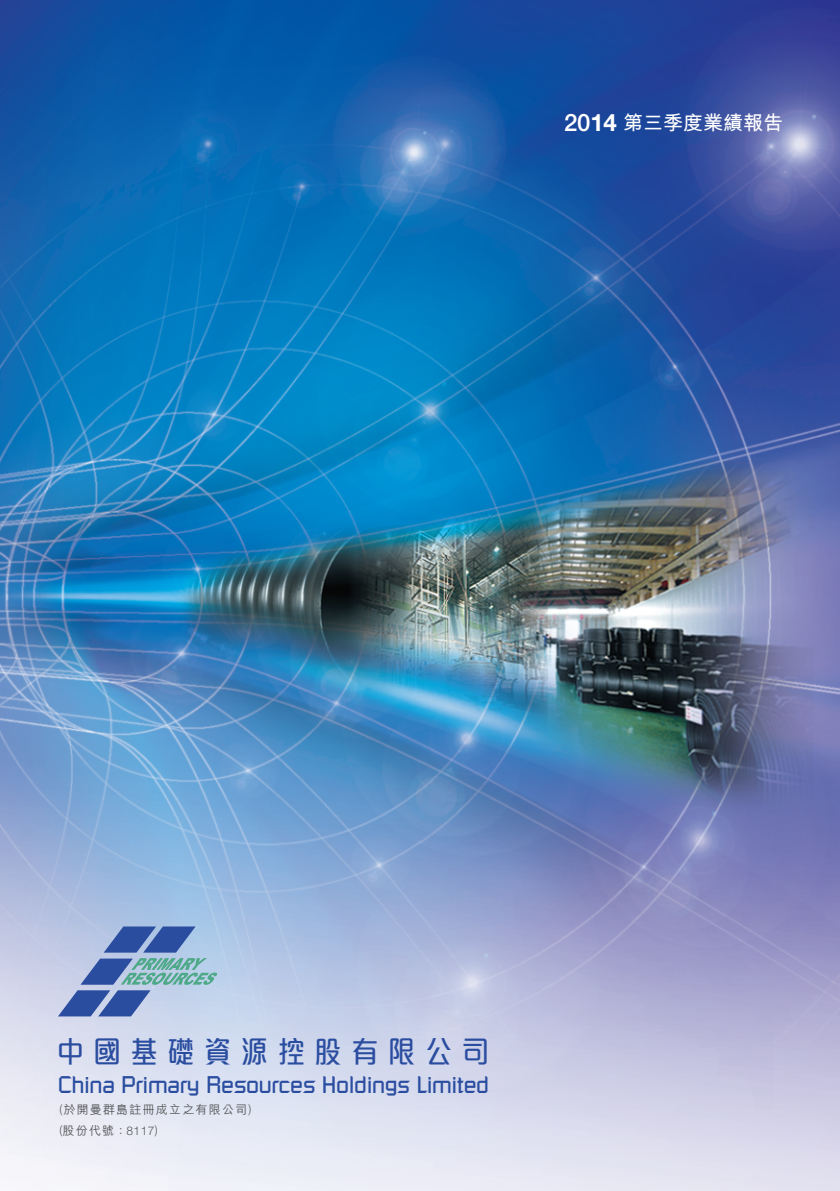
<style>
.page{position:relative;width:840px;height:1191px;background:#fff}
.page>*{position:absolute;margin:0;border:0;box-sizing:border-box;transform-origin:0 0}
.t1{font:500 30.2px "M Elle HK";letter-spacing:.35em;color:#2a4da0;scale:.9 1}
.t2{font:500 24px "Helvetica Neue LT Std";color:#fff}
.t3{font:23.8px "Russell Square Std";letter-spacing:-.02em;color:#2a4da0;scale:.95 1}
.t4{font:700 20px "M Hei HK";color:#fff}
.t5{font:500 12px "M Hei HK";letter-spacing:.1em;color:#57585a}
.t6{font:300 12px "Helvetica Neue LT Std";color:#57585a}
.s1{font-weight:700}
.s2{font-family:"Helvetica Neue LT Std";font-weight:300}
.s3{font-family:"M Hei HK";font-weight:500}
</style>
<div class="page">
<img style="left:0;top:0;width:839px;height:1191px">
<svg style="left:58px;top:958px;width:159px;height:58px;background:#8ba7c9"></svg>
<svg style="left:104px;top:926px;width:91px;height:26px;background:#5170b4"></svg>
<p class="t4" style="left:622px;top:108px;width:161px">第三季度業績報告</p>
<p class="t2" style="left:564px;top:108px;width:54px">20<span class="s1">14</span></p>
<p class="t1" style="left:57px;top:1030px;width:481px">中國基礎資源控股有限公司</p>
<p class="t3" style="left:58px;top:1070px;width:455px">China Primary Resources Holdings Limited</p>
<p class="t5" style="left:59px;top:1100px;width:193px"><span class="s2">(</span>於開曼群島註冊成立之有限公司<span class="s2">(</span></p>
<p class="t6" style="left:59px;top:1123px;width:100px">(<span class="s3">股份代號</span> : 8117(</p>
</div>
